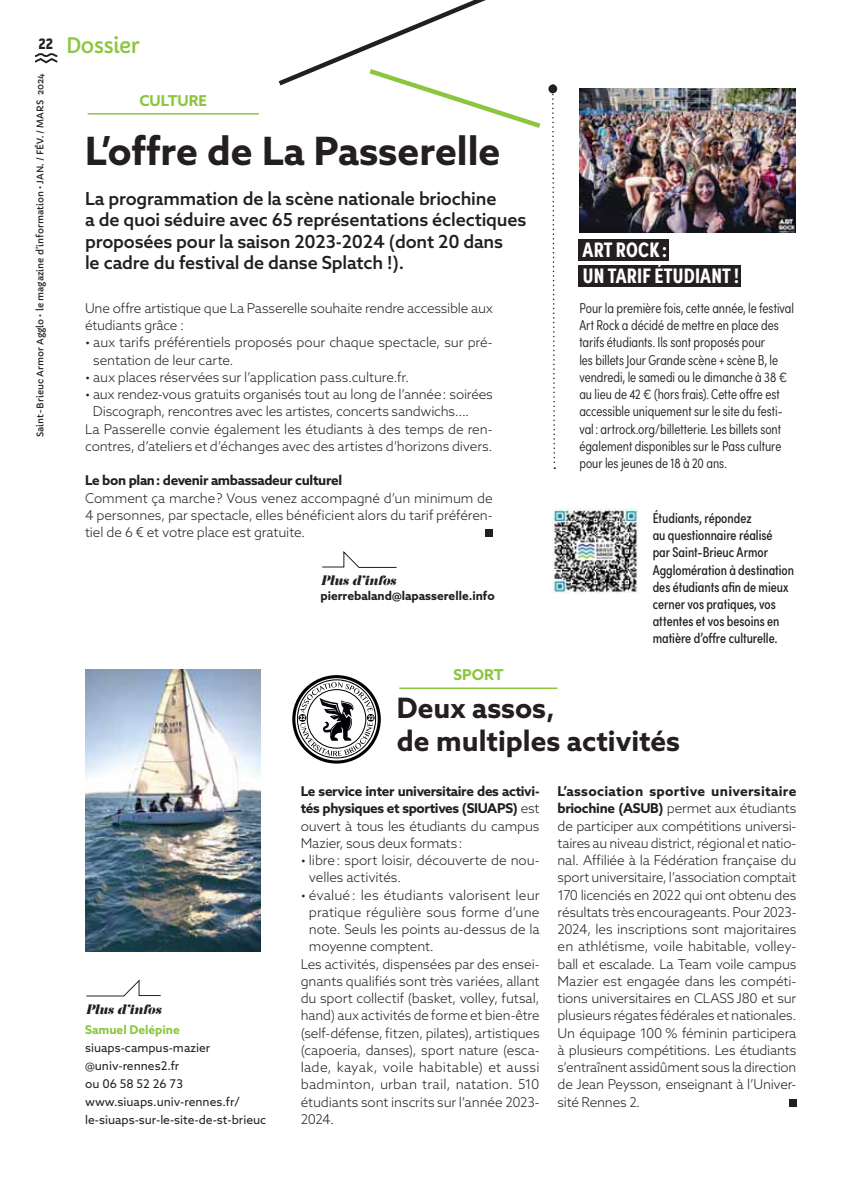
<style>
.page{position:relative;width:851px;height:1191px;background:#fff}
.page>*{position:absolute;margin:0;border:0;box-sizing:border-box;transform-origin:0 0}
.t1{font:700 39px "Azo Sans";color:#231f20}
.t2{font:700 28.05px/33px "Azo Sans";color:#231f20}
.t3{font:700 21px/25.5px "Sofia Pro Condensed";letter-spacing:.01em;color:#fff}
.t4{font:21px "Capriola";letter-spacing:-.04em;color:#8cc63f}
.t5{font:500 18px/21.6px "Azo Sans";letter-spacing:-.01em;color:#231f20}
.t6{font:700 15px "Azo Sans";color:#8cc63f}
.t7{font:300 14.25px/17.2px "Sofia Pro Condensed";color:#231f20}
.t8{font:14.25px/17.1px "Sofia Pro Condensed";color:#231f20}
.t9{font:300 13.5px/17.2px "Azo Sans";letter-spacing:-.01em;color:#231f20}
.t10{font:700 13.5px/17.2px "Azo Sans";letter-spacing:-.025em;color:#231f20;text-align:justify}
.t11{font:300 13.5px "Azo Sans";letter-spacing:.01em;color:#231f20}
.t12{font:300 13.5px "Azo Sans";letter-spacing:.015em;color:#231f20}
.t13{font:12px/18px "Azo Sans";color:#231f20}
.t14{font:700 12px "Azo Sans";color:#231f20}
.t15{font:italic 12px "Eloquent JF Pro";color:#231f20}
.t16{font:700 12px "Azo Sans";color:#8cc63f}
.t17{font:9px "Capriola";color:#231f20}
.s1{font-weight:300}
.s2{font-weight:700}
</style>
<div class="page">
<svg style="left:35px;top:53px;width:22px;height:10px"></svg>
<div style="left:485px;top:529px;width:7px;height:8px;background:#231f20"></div>
<div style="left:788px;top:1099px;width:8px;height:7px;background:#231f20"></div>
<hr style="left:88px;top:113px;width:171px;height:2px;background:#8cc63f">
<hr style="left:399px;top:687px;width:158px;height:2px;background:#8cc63f">
<svg style="left:278px;top:0;width:263px;height:128px"></svg>
<svg style="left:292px;top:675px;width:89px;height:88px"></svg>
<svg style="left:86px;top:979px;width:75px;height:17px"></svg>
<div style="left:578px;top:239px;width:91px;height:22px;background:#231f20"></div>
<div style="left:578px;top:265px;width:163px;height:22px;background:#231f20"></div>
<svg style="left:551px;top:93px;width:4px;height:376px"></svg>
<div style="left:548px;top:84px;width:9px;height:9px;background:#231f20;border-radius:50%"></div>
<img style="left:579px;top:89px;width:216px;height:144px">
<img style="left:552px;top:508px;width:85px;height:86px">
<svg style="left:322px;top:551px;width:75px;height:17px"></svg>
<img style="left:85px;top:669px;width:175px;height:282px">
<h3 class="t4" style="left:39px;top:35px;width:102px"><sup>22</sup> Dossier</h3>
<p class="t17" style="left:36px;top:437px;width:365px;rotate:-90deg">Saint-Brieuc Armor Agglo • le magazine d’information • JAN. / FÉV. / MARS 2024</p>
<p class="t6" style="left:139px;top:94px;width:69px">CULTURE</p>
<h1 class="t1" style="left:85px;top:133px;width:417px">L’offre de La Passerelle</h1>
<h3 class="t5" style="left:85px;top:188px;width:443px">La programmation de la scène nationale briochine<br>a de quoi séduire avec 65 représentations éclectiques proposées pour la saison 2023-2024 (dont 20 dans<br>le cadre du festival de danse Splatch !).</h3>
<p class="t9" style="left:85px;top:300px;width:409px">Une offre artistique que La Passerelle souhaite rendre accessible aux étudiants grâce :</p>
<p class="t9" style="left:93px;top:335px;width:401px;text-indent:-8px">• aux tarifs préférentiels proposés pour chaque spectacle, sur pré&shy;sentation de leur carte.</p>
<p class="t9" style="left:85px;top:369px;width:325px">• aux places réservées sur l’application pass.culture.fr.</p>
<p class="t9" style="left:85px;top:386px;width:409px">• aux rendez-vous gratuits organisés tout au long de l’année : soirées</p>
<p class="t9" style="left:93px;top:404px;width:377px">Discograph, rencontres avec les artistes, concerts sandwichs….</p>
<p class="t9" style="left:85px;top:421px;width:409px">La Passerelle convie également les étudiants à des temps de ren-</p>
<p class="t9" style="left:85px;top:438px;width:409px">contres, d’ateliers et d’échanges avec des artistes d’horizons divers.</p>
<p class="t10" style="left:85px;top:473px;width:258px">Le bon plan : devenir ambassadeur culturel</p>
<p class="t9" style="left:85px;top:490px;width:409px;text-align:justify">Comment ça marche ? Vous venez accompagné d’un minimum de 4 personnes, par spectacle, elles bénéficient alors du tarif préféren&shy;tiel de 6 € et votre place est gratuite.</p>
<p class="t15" style="left:320px;top:574px;width:77px">Plus d’infos</p>
<p class="t14" style="left:320px;top:590px;width:176px">pierrebaland@lapasserelle.info</p>
<p class="t6" style="left:453px;top:668px;width:52px">SPORT</p>
<h3 class="t3" style="left:582px;top:240px;width:158px">ART ROCK :<br>UN TARIF ÉTUDIANT !</h3>
<p class="t7" style="left:579px;top:301px;width:216px">Pour la première fois, cette année, le festival Art Rock a décidé de mettre en place des tarifs étudiants. Ils sont proposés pour<br>les billets Jour Grande scène + scène B, le vendredi, le samedi ou le dimanche à 38 € au lieu de 42 € (hors frais). Cette offre est accessible uniquement sur le site du festi&shy;val : artrock.org/billetterie. Les billets sont également disponibles sur le Pass culture pour les jeunes de 18 à 20 ans.</p>
<p class="t8" style="left:652px;top:511px;width:143px">Étudiants, répondez<br>au questionnaire réalisé<br>par Saint-Brieuc Armor<br>Agglomération à destination des étudiants afin de mieux cerner vos pratiques, vos attentes et vos besoins en matière d’offre culturelle.</p>
<p class="t15" style="left:85px;top:1002px;width:77px">Plus d’infos</p>
<p class="t16" style="left:85px;top:1024px;width:96px">Samuel Delépine</p>
<p class="t13" style="left:85px;top:1040px;width:183px">siuaps-campus-mazier @univ-rennes2.fr<br>ou 06 58 52 26 73 www.siuaps.univ-rennes.fr/ le-siuaps-sur-le-site-de-st-brieuc</p>
<h2 class="t2" style="left:397px;top:693px;width:284px">Deux assos,<br>de multiples activités</h2>
<p class="t10" style="left:301px;top:783px;width:240px">Le service inter universitaire des activi&shy;tés physiques et sportives (SIUAPS) <span class="s1">est ouvert à tous les étudiants du campus Mazier, sous deux formats :</span></p>
<p class="t9" style="left:309px;top:852px;width:232px;text-indent:-8px">• libre : sport loisir, découverte de nou&shy;velles activités.</p>
<p class="t11" style="left:301px;top:888px;width:240px">• évalué : les étudiants valorisent leur</p>
<p class="t9" style="left:309px;top:904px;width:232px">pratique régulière sous forme d’une</p>
<p class="t9" style="left:309px;top:921px;width:232px">note. Seuls les points au-dessus de la</p>
<p class="t9" style="left:309px;top:938px;width:126px">moyenne comptent.</p>
<p class="t9" style="left:301px;top:956px;width:240px">Les activités, dispensées par des ensei-</p>
<p class="t9" style="left:301px;top:973px;width:240px">gnants qualifiés sont très variées, allant</p>
<p class="t9" style="left:301px;top:990px;width:240px">du sport collectif (basket, volley, futsal,</p>
<p class="t9" style="left:301px;top:1007px;width:240px">hand) aux activités de forme et bien-être</p>
<p class="t9" style="left:301px;top:1025px;width:240px">(self-défense, fitzen, pilates), artistiques</p>
<p class="t9" style="left:301px;top:1042px;width:240px">(capoeria, danses), sport nature (esca-</p>
<p class="t12" style="left:301px;top:1061px;width:240px">lade, kayak, voile habitable) et aussi</p>
<p class="t11" style="left:301px;top:1078px;width:240px">badminton, urban trail, natation. 510</p>
<p class="t9" style="left:301px;top:1094px;width:240px">étudiants sont inscrits sur l’année 2023-</p>
<p class="t9" style="left:301px;top:1111px;width:35px">2024.</p>
<p class="t9" style="left:557px;top:783px;width:240px;text-align:justify"><span class="s2">L’association sportive universitaire briochine (ASUB)</span> permet aux étudiants de participer aux compétitions universi&shy;taires au niveau district, régional et natio&shy;nal. Affiliée à la Fédération française du sport universitaire, l’association comptait 170 licenciés en 2022 qui ont obtenu des résultats très encourageants. Pour 2023- 2024, les inscriptions sont majoritaires en athlétisme, voile habitable, volley&shy;ball et escalade. La Team voile campus Mazier est engagée dans les compéti&shy;tions universitaires en CLASS J80 et sur plusieurs régates fédérales et nationales.<br>Un équipage 100 % féminin participera à plusieurs compétitions. Les étudiants s’entraînent assidûment sous la direction de Jean Peysson, enseignant à l’Univer&shy;sité Rennes 2.</p>
</div>
